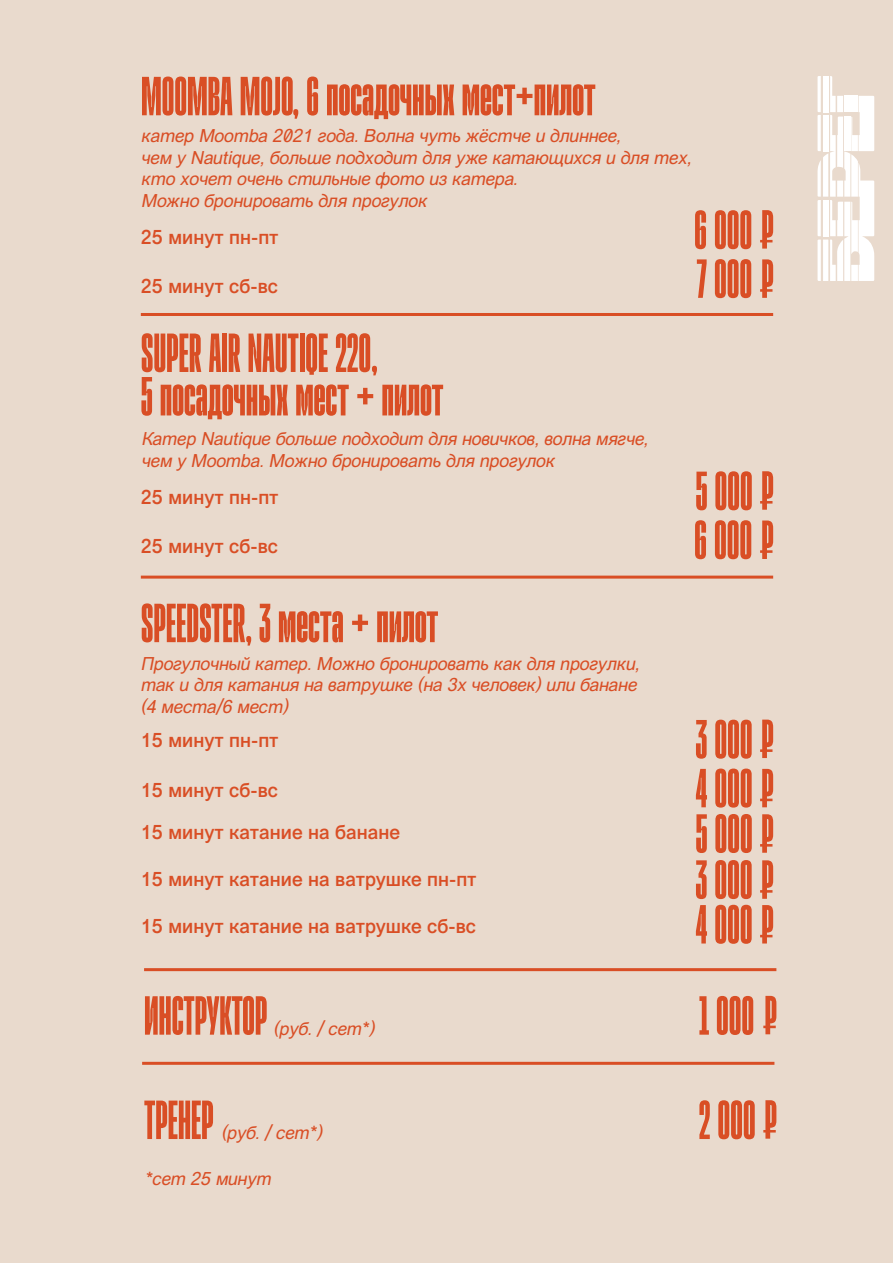
<style>
.page{position:relative;width:893px;height:1263px;background:#e9dacd}
.page>*{position:absolute;margin:0;border:0;box-sizing:border-box;transform-origin:0 0}
.t1{font:59.1px/45.5px "Flicker";color:#d94e25}
.t2{font:19.5px/42.5px "Vremena Grotesk";color:#d94e25}
.t3{font:italic 18px/21.6px "Vremena Grotesk";color:#d94e25}
</style>
<div class="page">
<svg style="left:817px;top:76px;width:57px;height:205px"></svg>
<svg style="left:760px;top:210px;width:13px;height:39px"></svg>
<svg style="left:760px;top:259px;width:13px;height:39px"></svg>
<hr style="left:141px;top:313px;width:632px;height:3px;background:#d94e25">
<svg style="left:760px;top:471px;width:13px;height:39px"></svg>
<svg style="left:760px;top:520px;width:13px;height:39px"></svg>
<hr style="left:141px;top:576px;width:632px;height:3px;background:#d94e25">
<svg style="left:760px;top:720px;width:13px;height:38px"></svg>
<svg style="left:760px;top:769px;width:13px;height:38px"></svg>
<svg style="left:760px;top:814px;width:13px;height:39px"></svg>
<svg style="left:760px;top:860px;width:13px;height:39px"></svg>
<svg style="left:760px;top:905px;width:13px;height:38px"></svg>
<hr style="left:144px;top:968px;width:632px;height:3px;background:#d94e25">
<svg style="left:763px;top:996px;width:13px;height:38px"></svg>
<svg style="left:763px;top:1100px;width:13px;height:39px"></svg>
<hr style="left:142px;top:1062px;width:632px;height:3px;background:#d94e25">
<h1 class="t1" style="left:141px;top:70px;width:456px">MOOMBA MOJO, 6 посадочных мест+пилот</h1>
<p class="t3" style="left:141px;top:125px;width:552px">катер Moomba 2021 года. Волна чуть жёстче и длиннее,<br>чем у Nautique, больше подходит для уже катающихся и для тех, кто хочет очень стильные фото из катера.<br>Можно бронировать для прогулок</p>
<h1 class="t1" style="left:694px;top:204px;width:60px">6 000</h1>
<p class="t2" style="left:141px;top:216px;width:139px">25 минут пн-пт</p>
<p class="t2" style="left:141px;top:265px;width:139px">25 минут сб-вс</p>
<h1 class="t1" style="left:141px;top:328px;width:304px;line-height:43.5px">SUPER AIR NAUTIQE 220,<br>5 посадочных мест + пилот</h1>
<p class="t3" style="left:141px;top:428px;width:508px">Катер Nautique больше подходит для новичков, волна мягче, чем у Moomba. Можно бронировать для прогулок</p>
<p class="t2" style="left:141px;top:476px;width:139px">25 минут пн-пт</p>
<p class="t2" style="left:141px;top:526px;width:139px">25 минут сб-вс</p>
<h1 class="t1" style="left:141px;top:597px;width:299px">SPEEDSTER, 3 места + пилот</h1>
<p class="t3" style="left:140px;top:653px;width:500px">Прогулочный катер. Можно бронировать как для прогулки, так и для катания на ватрушке (на 3х человек) или банане (4 места/6 мест)</p>
<p class="t2" style="left:141px;top:720px;width:139px">15 минут пн-пт</p>
<p class="t2" style="left:141px;top:769px;width:261px">15 минут сб-вс<br>15 минут катание на банане</p>
<p class="t2" style="left:141px;top:858px;width:337px">15 минут катание на ватрушке пн-пт</p>
<p class="t2" style="left:141px;top:905px;width:337px">15 минут катание на ватрушке сб-вс</p>
<h1 class="t1" style="left:144px;top:989px;width:125px">ИНСТРУКТОР</h1>
<p class="t3" style="left:273px;top:1018px;width:102px">(руб. / сет*)</p>
<h1 class="t1" style="left:697px;top:252px;width:57px">7 000</h1>
<h1 class="t1" style="left:696px;top:465px;width:59px">5 000</h1>
<h1 class="t1" style="left:694px;top:514px;width:60px">6 000</h1>
<h1 class="t1" style="left:696px;top:713px;width:58px">3 000</h1>
<h1 class="t1" style="left:696px;top:762px;width:58px">4 000</h1>
<h1 class="t1" style="left:696px;top:807px;width:59px;text-align:justify">5 000<br>3 000<br>4 000</h1>
<h1 class="t1" style="left:699px;top:989px;width:57px">1 000</h1>
<h1 class="t1" style="left:144px;top:1094px;width:71px">ТРЕНЕР</h1>
<h1 class="t1" style="left:699px;top:1094px;width:58px">2 000</h1>
<p class="t3" style="left:221px;top:1122px;width:102px">(руб. / сет*)</p>
<p class="t3" style="left:144px;top:1167px;width:128px">*сет 25 минут</p>
</div>
